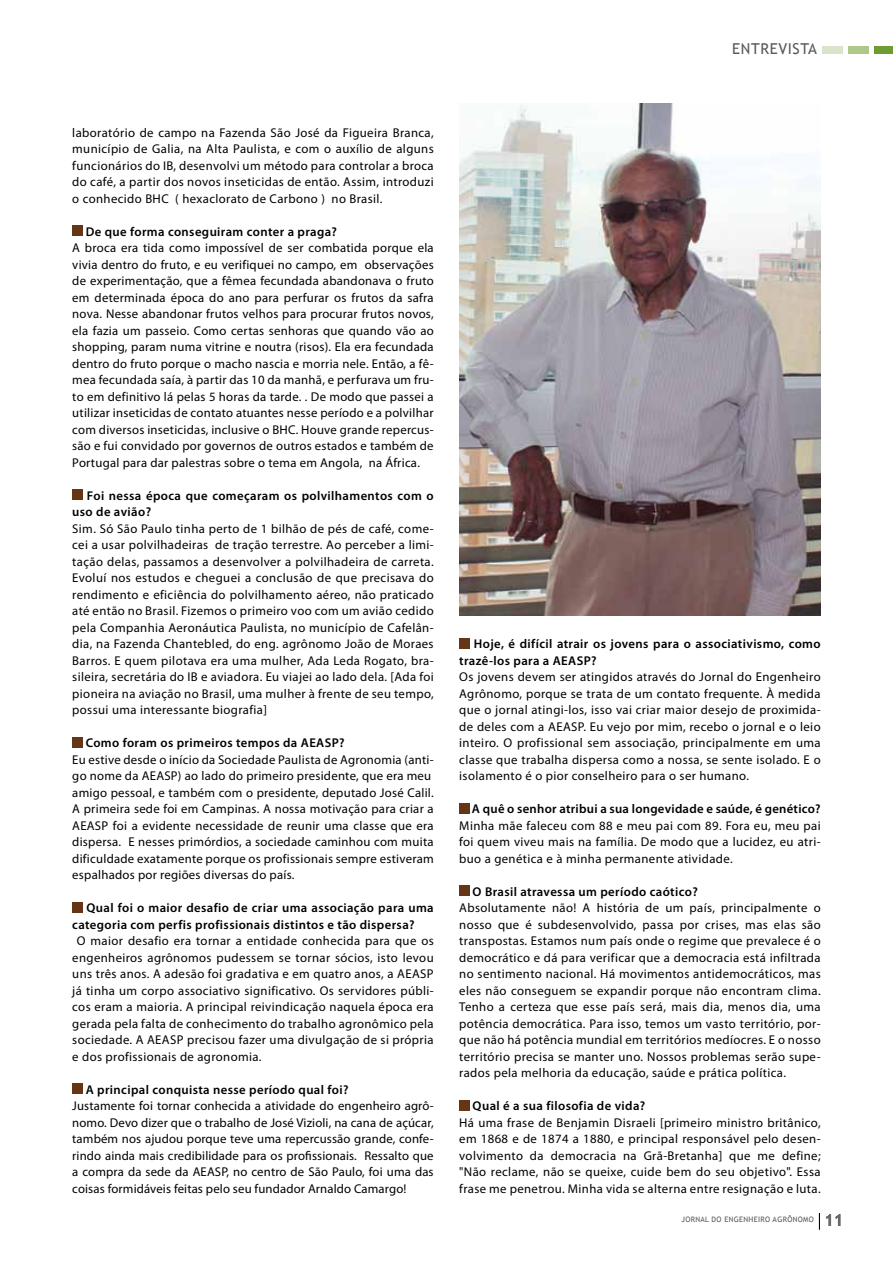
<style>
.page{position:relative;width:893px;height:1263px;background:#fff}
.page>*{position:absolute;margin:0;border:0;box-sizing:border-box;transform-origin:0 0}
.t1{font:15px "Trebuchet MS";letter-spacing:.04em;color:#58595b}
.t2{font:12.75px/16.5px "Myriad Pro";letter-spacing:.02em;color:#000;text-align:justify}
.t3{font:600 12.75px/16.5px "Myriad Pro";letter-spacing:.03em;color:#000}
.t4{font:7.5px "Trebuchet MS";letter-spacing:.04em;color:#58595b}
.s1{font-size:16.5px;color:#000}
</style>
<div class="page">
<div style="left:822px;top:46px;width:21px;height:8px;background:#d9e4ca"></div>
<div style="left:874px;top:46px;width:19px;height:8px;background:#6d9d31"></div>
<div style="left:848px;top:46px;width:21px;height:8px;background:#aec78b"></div>
<svg style="left:819px;top:1213px;width:1px;height:16px"></svg>
<div style="left:72px;top:225px;width:10px;height:11px;background:#653614"></div>
<div style="left:72px;top:489px;width:10px;height:11px;background:#653614"></div>
<div style="left:72px;top:737px;width:10px;height:10px;background:#653614"></div>
<div style="left:72px;top:902px;width:10px;height:10px;background:#653614"></div>
<div style="left:72px;top:1083px;width:10px;height:11px;background:#653614"></div>
<div style="left:459px;top:638px;width:10px;height:10px;background:#653614"></div>
<div style="left:459px;top:803px;width:10px;height:10px;background:#653614"></div>
<div style="left:459px;top:885px;width:10px;height:11px;background:#653614"></div>
<div style="left:459px;top:1100px;width:10px;height:10px;background:#653614"></div>
<img style="left:459px;top:104px;width:362px;height:511px">
<p class="t1" style="left:732px;top:40px;width:86px">ENTREVISTA</p>
<p class="t2" style="left:72px;top:124px;width:363px">laboratório de campo na Fazenda São José da Figueira Branca, município de Galia, na Alta Paulista, e com o auxílio de alguns funcionários do IB, desenvolvi um método para controlar a broca do café, a partir dos novos inseticidas de então. Assim, introduzi o conhecido BHC ( hexaclorato de Carbono ) no Brasil.</p>
<p class="t3" style="left:86px;top:223px;width:253px">De que forma conseguiram conter a praga?</p>
<p class="t2" style="left:72px;top:239px;width:363px">A broca era tida como impossível de ser combatida porque ela vivia dentro do fruto, e eu verifiquei no campo, em observações de experimentação, que a fêmea fecundada abandonava o fruto em determinada época do ano para perfurar os frutos da safra nova. Nesse abandonar frutos velhos para procurar frutos novos, ela fazia um passeio. Como certas senhoras que quando vão ao shopping, param numa vitrine e noutra (risos). Ela era fecundada dentro do fruto porque o macho nascia e morria nele. Então, a fê&shy;mea fecundada saía, à partir das 10 da manhã, e perfurava um fru&shy;to em definitivo lá pelas 5 horas da tarde. . De modo que passei a utilizar inseticidas de contato atuantes nesse período e a polvilhar com diversos inseticidas, inclusive o BHC. Houve grande repercus&shy;são e fui convidado por governos de outros estados e também de Portugal para dar palestras sobre o tema em Angola, na África.</p>
<p class="t3" style="left:72px;top:487px;width:363px;text-indent:15px">Foi nessa época que começaram os polvilhamentos com o uso de avião?</p>
<p class="t2" style="left:72px;top:520px;width:363px">Sim. Só São Paulo tinha perto de 1 bilhão de pés de café, come&shy;cei a usar polvilhadeiras de tração terrestre. Ao perceber a limi&shy;tação delas, passamos a desenvolver a polvilhadeira de carreta.<br>Evoluí nos estudos e cheguei a conclusão de que precisava do rendimento e eficiência do polvilhamento aéreo, não praticado até então no Brasil. Fizemos o primeiro voo com um avião cedido pela Companhia Aeronáutica Paulista, no município de Cafelân&shy;dia, na Fazenda Chantebled, do eng. agrônomo João de Moraes Barros. E quem pilotava era uma mulher, Ada Leda Rogato, bra&shy;sileira, secretária do IB e aviadora. Eu viajei ao lado dela. [Ada foi pioneira na aviação no Brasil, uma mulher à frente de seu tempo, possui uma interessante biografia]</p>
<p class="t3" style="left:86px;top:734px;width:261px">Como foram os primeiros tempos da AEASP?</p>
<p class="t2" style="left:72px;top:751px;width:363px;text-align:left">Eu estive desde o início da Sociedade Paulista de Agronomia (anti&shy;go nome da AEASP) ao lado do primeiro presidente, que era meu amigo pessoal, e também com o presidente, deputado José Calil.<br>A primeira sede foi em Campinas. A nossa motivação para criar a AEASP foi a evidente necessidade de reunir uma classe que era dispersa. E nesses primórdios, a sociedade caminhou com muita dificuldade exatamente porque os profissionais sempre estiveram espalhados por regiões diversas do país.</p>
<p class="t3" style="left:72px;top:899px;width:363px;text-indent:14px">Qual foi o maior desafio de criar uma associação para uma categoria com perfis profissionais distintos e tão dispersa?</p>
<p class="t2" style="left:72px;top:932px;width:363px;text-indent:5px">O maior desafio era tornar a entidade conhecida para que os engenheiros agrônomos pudessem se tornar sócios, isto levou uns três anos. A adesão foi gradativa e em quatro anos, a AEASP já tinha um corpo associativo significativo. Os servidores públi&shy;cos eram a maioria. A principal reivindicação naquela época era gerada pela falta de conhecimento do trabalho agronômico pela sociedade. A AEASP precisou fazer uma divulgação de si própria e dos profissionais de agronomia.</p>
<p class="t3" style="left:86px;top:1081px;width:264px">A principal conquista nesse período qual foi?</p>
<p class="t2" style="left:72px;top:1097px;width:363px">Justamente foi tornar conhecida a atividade do engenheiro agrô&shy;nomo. Devo dizer que o trabalho de José Vizioli, na cana de açúcar, também nos ajudou porque teve uma repercussão grande, confe&shy;rindo ainda mais credibilidade para os profissionais. Ressalto que a compra da sede da AEASP, no centro de São Paulo, foi uma das coisas formidáveis feitas pelo seu fundador Arnaldo Camargo!</p>
<p class="t3" style="left:459px;top:635px;width:363px;text-indent:15px">Hoje, é difícil atrair os jovens para o associativismo, como trazê-los para a AEASP?</p>
<p class="t2" style="left:459px;top:668px;width:363px">Os jovens devem ser atingidos através do Jornal do Engenheiro Agrônomo, porque se trata de um contato frequente. À medida que o jornal atingi-los, isso vai criar maior desejo de proximida&shy;de deles com a AEASP. Eu vejo por mim, recebo o jornal e o leio inteiro. O profissional sem associação, principalmente em uma classe que trabalha dispersa como a nossa, se sente isolado. E o isolamento é o pior conselheiro para o ser humano.</p>
<p class="t3" style="left:472px;top:800px;width:350px">A quê o senhor atribui a sua longevidade e saúde, é genético?</p>
<p class="t2" style="left:459px;top:817px;width:363px">Minha mãe faleceu com 88 e meu pai com 89. Fora eu, meu pai foi quem viveu mais na família. De modo que a lucidez, eu atri&shy;buo a genética e à minha permanente atividade.</p>
<p class="t3" style="left:473px;top:883px;width:227px">O Brasil atravessa um período caótico?</p>
<p class="t2" style="left:459px;top:899px;width:363px">Absolutamente não! A história de um país, principalmente o nosso que é subdesenvolvido, passa por crises, mas elas são transpostas. Estamos num país onde o regime que prevalece é o democrático e dá para verificar que a democracia está infiltrada no sentimento nacional. Há movimentos antidemocráticos, mas eles não conseguem se expandir porque não encontram clima.<br>Tenho a certeza que esse país será, mais dia, menos dia, uma potência democrática. Para isso, temos um vasto território, por&shy;que não há potência mundial em territórios medíocres. E o nosso território precisa se manter uno. Nossos problemas serão supe&shy;rados pela melhoria da educação, saúde e prática política.</p>
<p class="t3" style="left:473px;top:1097px;width:174px">Qual é a sua filosofia de vida?</p>
<p class="t2" style="left:459px;top:1114px;width:363px">Há uma frase de Benjamin Disraeli [primeiro ministro britânico, em 1868 e de 1874 a 1880, e principal responsável pelo desen&shy;volvimento da democracia na Grã-Bretanha] que me define; "Não reclame, não se queixe, cuide bem do seu objetivo". Essa frase me penetrou. Minha vida se alterna entre resignação e luta.</p>
<p class="t4" style="left:681px;top:1215px;width:163px">JORNAL DO ENGENHEIRO AGRÔNOMO <span class="s1">11</span></p>
</div>
